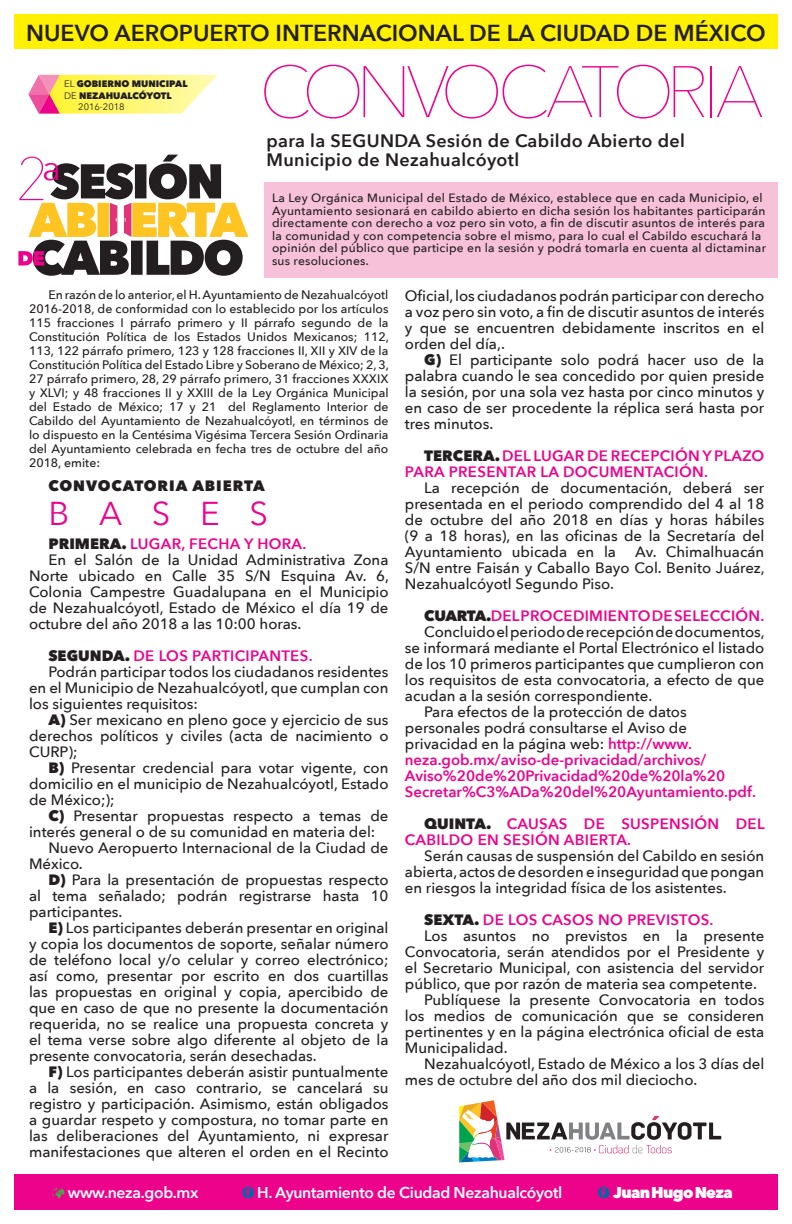
<style>
.page{position:relative;width:792px;height:1224px;background:#fff}
.page>*{position:absolute;margin:0;border:0;box-sizing:border-box;transform-origin:0 0}
.t1{font:200 72.1px "Avenir Next";letter-spacing:-.11em;color:#ed028c}
.t2{font:200 60.5px "Avenir Next";color:#ed028c}
.t3{font:33px "Avenir Next";letter-spacing:.9em;color:#ed028c}
.t4{font:600 23.1px "Avenir Next";color:#231f20}
.t5{font:600 18px/19.6px "Avenir Next";letter-spacing:.02em;color:#231f20}
.t6{font:600 15.7px "Avenir Next";letter-spacing:-.02em;color:#fff}
.t7{font:800 15.7px "Avenir Next";letter-spacing:-.04em;color:#fff}
.t8{font:500 15px/16px "Avenir Next";color:#231f20;text-align:justify}
.t9{font:600 15px/16px "Avenir Next";letter-spacing:.02em;color:#ed028c}
.t10{font:600 15px/16px "Avenir Next";color:#ed028c}
.t11{font:800 15px "Avenir Next";letter-spacing:.06em;color:#231f20}
.t12{font:500 12.3px/14px "Avenir Next";color:#231f20;text-align:justify}
.t13{font:500 12px/12.5px "Avenir Next";letter-spacing:.02em;color:#231f20}
.t14{font:800 9.3px "Avenir Next";color:#231f20}
.t15{font:9.3px "Avenir Next";color:#231f20}
.s1{font-weight:400}
.s2{font-weight:800;color:#231f20}
.s3{font-weight:800}
.s4{font-weight:500;color:#231f20}
</style>
<div class="page">
<svg style="left:18px;top:155px;width:230px;height:121px"></svg>
<svg style="left:28px;top:75px;width:190px;height:39px;background:#fde686"></svg>
<div style="left:264px;top:182px;width:514px;height:96px;background:#f7c1d9"></div>
<svg style="left:459px;top:1100px;width:262px;height:62px"></svg>
<div style="left:14px;top:1175px;width:764px;height:35px;background:#ed028c"></div>
<svg style="left:598px;top:1187px;width:11px;height:11px"></svg>
<svg style="left:242px;top:1187px;width:12px;height:11px"></svg>
<svg style="left:52px;top:1188px;width:13px;height:10px"></svg>
<div style="left:14px;top:14px;width:764px;height:35px;background:#fff101"></div>
<p class="t4" style="left:26px;top:13px;width:741px">NUEVO AEROPUERTO INTERNACIONAL DE LA CIUDAD DE MÉXICO</p>
<p class="t14" style="left:64px;top:78px;width:125px"><span class="s1">EL</span> GOBIERNO MUNICIPAL</p>
<p class="t14" style="left:64px;top:89px;width:109px"><span class="s1">DE</span> NEZAHUALCÓYOTL</p>
<p class="t15" style="left:78px;top:99px;width:48px">2016-2018</p>
<p class="t2" style="left:16px;top:128px;width:47px">2<sup>a</sup></p>
<p class="t1" style="left:259px;top:31px;width:506px">CONVOCATORIA</p>
<p class="t5" style="left:266px;top:130px;width:420px">para la SEGUNDA Sesión de Cabildo Abierto del<br>Municipio de Nezahualcóyotl</p>
<p class="t13" style="left:272px;top:191px;width:495px">La Ley Orgánica Municipal del Estado de México, establece que en cada Municipio, el Ayuntamiento sesionará en cabildo abierto en dicha sesión los habitantes participarán directamente con derecho a voz pero sin voto, a fin de discutir asuntos de interés para la comunidad y con competencia sobre el mismo, para lo cual el Cabildo escuchará la opinión del público que participe en la sesión y podrá tomarla en cuenta al dictaminar sus resoluciones.</p>
<p class="t12" style="left:29px;top:287px;width:361px;text-indent:19px">En razón de lo anterior, el H. Ayuntamiento de Nezahualcóyotl 2016-2018, de conformidad con lo establecido por los artículos 115 fracciones I párrafo primero y II párrafo segundo de la Constitución Política de los Estados Unidos Mexicanos; 112, 113, 122 párrafo primero, 123 y 128 fracciones II, XII y XIV de la Constitución Política del Estado Libre y Soberano de México; 2, 3, 27 párrafo primero, 28, 29 párrafo primero, 31 fracciones XXXIX y XLVI; y 48 fracciones II y XXIII de la Ley Orgánica Municipal del Estado de México; 17 y 21 del Reglamento Interior de Cabildo del Ayuntamiento de Nezahualcóyotl, en términos de lo dispuesto en la Centésima Vigésima Tercera Sesión Ordinaria del Ayuntamiento celebrada en fecha tres de octubre del año 2018, emite:</p>
<p class="t11" style="left:48px;top:477px;width:218px">CONVOCATORIA ABIERTA</p>
<p class="t3" style="left:48px;top:485px;width:221px">BASES</p>
<p class="t9" style="left:48px;top:536px;width:259px"><span class="s2">PRIMERA.</span> LUGAR, FECHA Y HORA.</p>
<p class="t8" style="left:29px;top:551px;width:361px;text-indent:19px">En el Salón de la Unidad Administrativa Zona Norte ubicado en Calle 35 S/N Esquina Av. 6, Colonia Campestre Guadalupana en el Municipio de Nezahualcóyotl, Estado de México el día 19 de octubre del año 2018 a las 10:00 horas.</p>
<p class="t9" style="left:48px;top:648px;width:266px"><span class="s2">SEGUNDA.</span> DE LOS PARTICIPANTES.</p>
<p class="t8" style="left:29px;top:663px;width:361px;text-indent:19px">Podrán participar todos los ciudadanos residentes en el Municipio de Nezahualcóyotl, que cumplan con los siguientes requisitos:</p>
<p class="t8" style="left:29px;top:711px;width:361px;text-indent:19px"><span class="s3">A)</span> Ser mexicano en pleno goce y ejercicio de sus derechos políticos y civiles (acta de nacimiento o CURP);</p>
<p class="t8" style="left:29px;top:759px;width:361px;text-indent:19px"><span class="s3">B)</span> Presentar credencial para votar vigente, con domicilio en el municipio de Nezahualcóyotl, Estado de México;);</p>
<p class="t8" style="left:29px;top:807px;width:361px;text-indent:19px"><span class="s3">C)</span> Presentar propuestas respecto a temas de interés general o de su comunidad en materia del:</p>
<p class="t8" style="left:29px;top:839px;width:361px;text-indent:19px">Nuevo Aeropuerto Internacional de la Ciudad de<br>México.</p>
<p class="t8" style="left:29px;top:871px;width:361px;text-indent:19px"><span class="s3">D)</span> Para la presentación de propuestas respecto al tema señalado; podrán registrarse hasta 10 participantes.</p>
<p class="t8" style="left:29px;top:919px;width:361px;text-indent:19px"><span class="s3">E)</span> Los participantes deberán presentar en original y copia los documentos de soporte, señalar número de teléfono local y/o celular y correo electrónico; así como, presentar por escrito en dos cuartillas las propuestas en original y copia, apercibido de que en caso de que no presente la documentación requerida, no se realice una propuesta concreta y el tema verse sobre algo diferente al objeto de la presente convocatoria, serán desechadas.</p>
<p class="t8" style="left:29px;top:1063px;width:361px;text-indent:19px"><span class="s3">F)</span> Los participantes deberán asistir puntualmente a la sesión, en caso contrario, se cancelará su registro y participación. Asimismo, están obligados a guardar respeto y compostura, no tomar parte en las deliberaciones del Ayuntamiento, ni expresar manifestaciones que alteren el orden en el Recinto</p>
<p class="t8" style="left:405px;top:288px;width:361px">Oficial, los ciudadanos podrán participar con derecho a voz pero sin voto, a fin de discutir asuntos de interés y que se encuentren debidamente inscritos en el orden del día,.</p>
<p class="t8" style="left:405px;top:352px;width:361px;text-indent:19px"><span class="s3">G)</span> El participante solo podrá hacer uso de la palabra cuando le sea concedido por quien preside la sesión, por una sola vez hasta por cinco minutos y en caso de ser procedente la réplica será hasta por tres minutos.</p>
<p class="t9" style="left:405px;top:448px;width:361px;text-indent:19px"><span class="s2">TERCERA.</span> DEL LUGAR DE RECEPCIÓN Y PLAZO<br>PARA PRESENTAR LA DOCUMENTACIÓN.</p>
<p class="t8" style="left:405px;top:480px;width:361px;text-indent:19px">La recepción de documentación, deberá ser presentada en el periodo comprendido del 4 al 18 de octubre del año 2018 en días y horas hábiles (9 a 18 horas), en las oficinas de la Secretaría del Ayuntamiento ubicada en la</p>
<p class="t8" style="left:405px;top:544px;width:361px;text-indent:230px">Av. Chimalhuacán S/N entre Faisán y Caballo Bayo Col. Benito Juárez, Nezahualcóyotl Segundo Piso.</p>
<p class="t9" style="left:424px;top:608px;width:342px"><span class="s2">CUARTA.</span> DEL PROCEDIMIENTO DE SELECCIÓN.</p>
<p class="t8" style="left:405px;top:624px;width:361px;text-indent:19px">Concluido el periodo de recepción de documentos, se informará mediante el Portal Electrónico el listado de los 10 primeros participantes que cumplieron con los requisitos de esta convocatoria, a efecto de que acudan a la sesión correspondiente.</p>
<p class="t10" style="left:405px;top:704px;width:353px;text-indent:19px"><span class="s4">Para efectos de la protección de datos personales podrá consultarse el Aviso de privacidad en la página web:</span> http://www. neza.gob.mx/aviso-de-privacidad/archivos/ Aviso%20de%20Privacidad%20de%20la%20<br>Secretar%C3%ADa%20del%20Ayuntamiento.pdf.</p>
<p class="t9" style="left:405px;top:816px;width:361px;text-indent:19px"><span class="s2">QUINTA.</span> CAUSAS DE SUSPENSIÓN DEL<br>CABILDO EN SESIÓN ABIERTA.</p>
<p class="t8" style="left:405px;top:848px;width:361px;text-indent:19px">Serán causas de suspensión del Cabildo en sesión abierta, actos de desorden e inseguridad que pongan en riesgos la integridad física de los asistentes.</p>
<p class="t9" style="left:424px;top:912px;width:291px"><span class="s2">SEXTA.</span> DE LOS CASOS NO PREVISTOS.</p>
<p class="t8" style="left:405px;top:928px;width:361px;text-indent:19px">Los asuntos no previstos en la presente Convocatoria, serán atendidos por el Presidente y el Secretario Municipal, con asistencia del servidor público, que por razón de materia sea competente.</p>
<p class="t8" style="left:405px;top:992px;width:361px;text-indent:19px">Publíquese la presente Convocatoria en todos los medios de comunicación que se consideren pertinentes y en la página electrónica oficial de esta Municipalidad.</p>
<p class="t8" style="left:405px;top:1056px;width:361px;text-indent:19px">Nezahualcóyotl, Estado de México a los 3 días del mes de octubre del año dos mil dieciocho.</p>
<p class="t6" style="left:68px;top:1179px;width:132px">www.neza.gob.mx</p>
<p class="t6" style="left:257px;top:1179px;width:307px">H. Ayuntamiento de Ciudad Nezahualcóyotl</p>
<p class="t7" style="left:613px;top:1183px;width:121px">Juan Hugo Neza</p>
</div>
